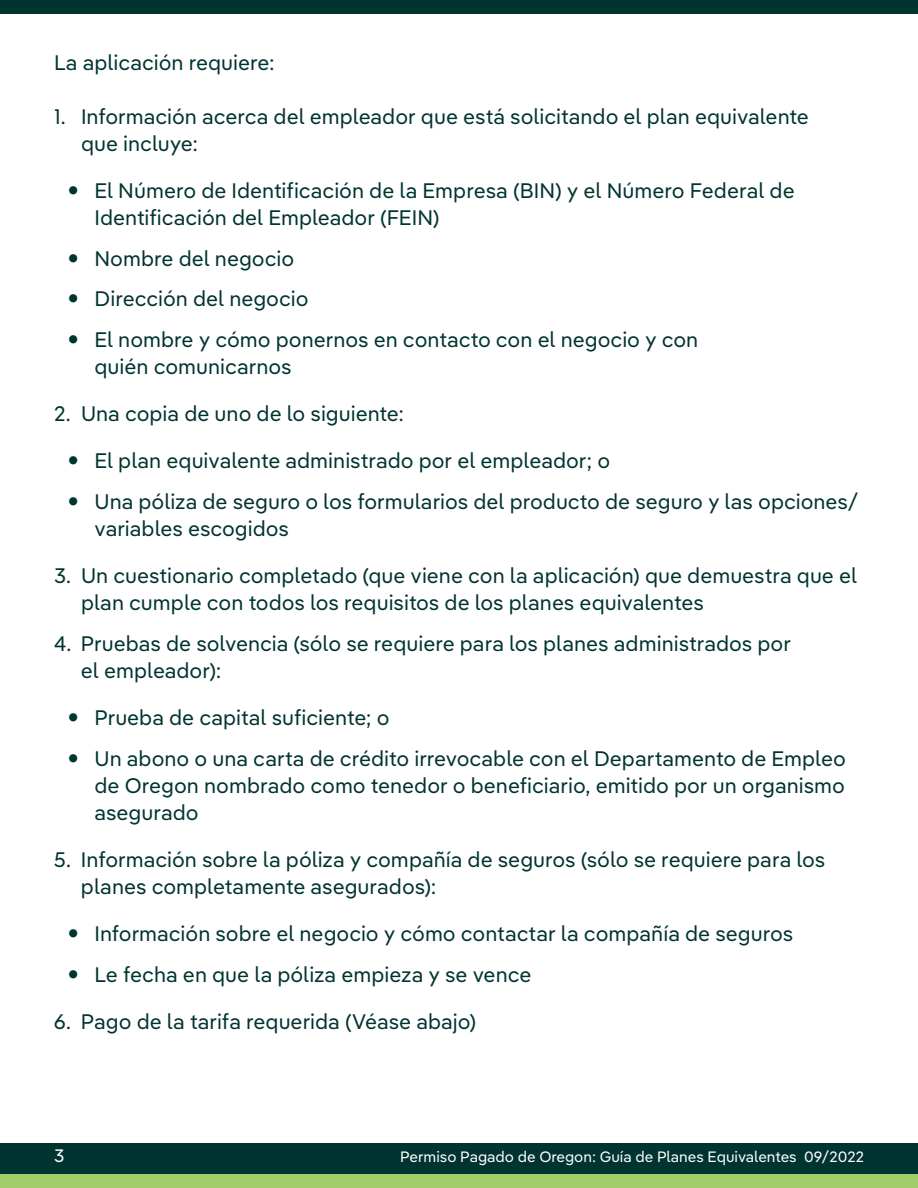
<style>
.page{position:relative;width:918px;height:1188px;background:#fff}
.page>*{position:absolute;margin:0;border:0;box-sizing:border-box;transform-origin:0 0}
.t1{font:21px/27px "Pangea Text";color:#003431}
.t2{font:18px "Pangea Text";color:#fff}
.t3{font:15px "Pangea Text";color:#fff}
</style>
<div class="page">
<div style="left:0;top:1144px;width:918px;height:44px;background:#003431"></div>
<div style="left:0;top:0;width:918px;height:14px;background:#003431"></div>
<div style="left:0;top:1174px;width:918px;height:14px;background:#a1ce6b"></div>
<p class="t1" style="left:54px;top:48px;width:222px">La aplicación requiere:</p>
<p class="t1" style="left:81px;top:102px;width:729px;text-indent:-27px">1. Información acerca del empleador que está solicitando el plan equivalente que incluye:</p>
<p class="t1" style="left:95px;top:176px;width:702px">El Número de Identificación de la Empresa (BIN) y el Número Federal de<br>Identificación del Empleador (FEIN)</p>
<p class="t1" style="left:95px;top:237px;width:605px;line-height:40.5px">Nombre del negocio<br>Dirección del negocio<br>El nombre y cómo ponernos en contacto con el negocio y con</p>
<p class="t1" style="left:95px;top:352px;width:199px">quién comunicarnos</p>
<p class="t1" style="left:54px;top:399px;width:352px">2. Una copia de uno de lo siguiente:</p>
<p class="t1" style="left:95px;top:440px;width:766px;line-height:40.5px">El plan equivalente administrado por el empleador; o<br>Una póliza de seguro o los formularios del producto de seguro y las opciones/</p>
<p class="t1" style="left:95px;top:514px;width:196px">variables escogidos</p>
<p class="t1" style="left:81px;top:561px;width:778px;text-indent:-27px">3. Un cuestionario completado (que viene con la aplicación) que demuestra que el plan cumple con todos los requisitos de los planes equivalentes</p>
<p class="t1" style="left:81px;top:629px;width:712px;text-indent:-27px">4. Pruebas de solvencia (sólo se requiere para los planes administrados por el empleador):</p>
<p class="t1" style="left:94px;top:696px;width:753px;line-height:40.5px">Prueba de capital suficiente; o<br>Un abono o una carta de crédito irrevocable con el Departamento de Empleo</p>
<p class="t1" style="left:94px;top:771px;width:752px">de Oregon nombrado como tenedor o beneficiario, emitido por un organismo asegurado</p>
<p class="t1" style="left:81px;top:845px;width:746px;text-indent:-27px">5. Información sobre la póliza y compañía de seguros (sólo se requiere para los planes completamente asegurados):</p>
<p class="t1" style="left:94px;top:912px;width:700px;line-height:40.5px">Información sobre el negocio y cómo contactar la compañía de seguros<br>Le fecha en que la póliza empieza y se vence</p>
<p class="t1" style="left:54px;top:1007px;width:424px">6. Pago de la tarifa requerida (Véase abajo)</p>
<p class="t2" style="left:54px;top:1142px;width:12px">3</p>
<p class="t3" style="left:400px;top:1145px;width:465px">Permiso Pagado de Oregon: Guía de Planes Equivalentes 09/2022</p>
</div>
